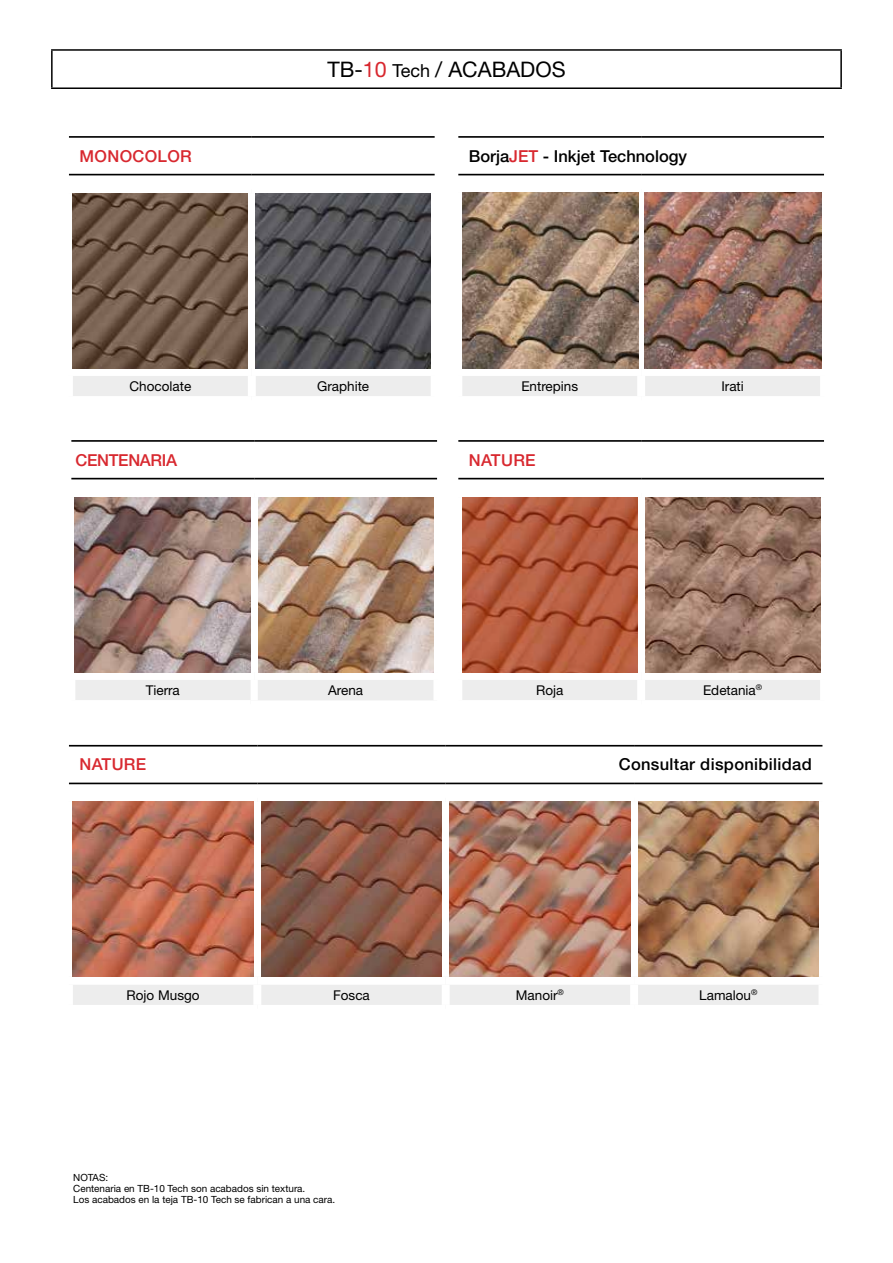
<style>
.page{position:relative;width:893px;height:1263px;background:#fff}
.page>*{position:absolute;margin:0;border:0;box-sizing:border-box;transform-origin:0 0}
.t1{font:21.45px "Helvetica Neue LT Std";color:#000}
.t2{font:500 16.5px "Helvetica Neue LT Std";letter-spacing:.01em;color:#000}
.t3{font:500 16.5px "Helvetica Neue LT Std";letter-spacing:.02em;color:#d8282f}
.t4{font:500 16.5px "Helvetica Neue LT Std";letter-spacing:-.02em;color:#d8282f}
.t5{font:13.5px "Helvetica Neue LT Std";color:#000}
.t6{font:9.9px/10.6px "Helvetica Neue LT Std";color:#000}
.s1{color:#d8282f}
.s2{font-size:18px}
</style>
<div class="page">
<hr style="left:51px;top:49px;width:791px;height:2px;background:#000">
<hr style="left:51px;top:51px;width:2px;height:36px;background:#000">
<hr style="left:840px;top:51px;width:2px;height:36px;background:#000">
<hr style="left:51px;top:87px;width:791px;height:2px;background:#000">
<div style="left:73px;top:376px;width:358px;height:20px;background:#ededed"></div>
<div style="left:248px;top:376px;width:8px;height:20px;background:#fff"></div>
<hr style="left:69px;top:136px;width:183px;height:2px;background:#000">
<hr style="left:252px;top:136px;width:183px;height:2px;background:#000">
<hr style="left:69px;top:174px;width:183px;height:1px;background:#000">
<hr style="left:252px;top:174px;width:183px;height:1px;background:#000">
<img style="left:73px;top:193px;width:175px;height:175px">
<img style="left:256px;top:193px;width:175px;height:175px">
<div style="left:75px;top:680px;width:358px;height:20px;background:#ededed"></div>
<div style="left:251px;top:680px;width:7px;height:20px;background:#fff"></div>
<hr style="left:71px;top:440px;width:183px;height:2px;background:#000">
<hr style="left:254px;top:440px;width:183px;height:2px;background:#000">
<hr style="left:71px;top:478px;width:183px;height:1px;background:#000">
<hr style="left:254px;top:478px;width:183px;height:1px;background:#000">
<img style="left:74px;top:497px;width:176px;height:175px">
<img style="left:258px;top:497px;width:175px;height:175px">
<div style="left:462px;top:376px;width:358px;height:20px;background:#ededed"></div>
<div style="left:637px;top:376px;width:8px;height:20px;background:#fff"></div>
<hr style="left:458px;top:136px;width:183px;height:2px;background:#000">
<hr style="left:641px;top:136px;width:183px;height:2px;background:#000">
<hr style="left:458px;top:174px;width:183px;height:1px;background:#000">
<hr style="left:641px;top:174px;width:183px;height:1px;background:#000">
<img style="left:462px;top:192px;width:176px;height:176px">
<img style="left:644px;top:192px;width:177px;height:176px">
<div style="left:462px;top:680px;width:358px;height:20px;background:#ededed"></div>
<div style="left:637px;top:680px;width:8px;height:20px;background:#fff"></div>
<hr style="left:458px;top:440px;width:183px;height:2px;background:#000">
<hr style="left:641px;top:440px;width:183px;height:2px;background:#000">
<hr style="left:458px;top:478px;width:183px;height:1px;background:#000">
<hr style="left:641px;top:478px;width:183px;height:1px;background:#000">
<img style="left:462px;top:497px;width:175px;height:175px">
<img style="left:645px;top:497px;width:175px;height:175px">
<div style="left:73px;top:985px;width:745px;height:20px;background:#ededed"></div>
<div style="left:253px;top:985px;width:8px;height:20px;background:#fff"></div>
<div style="left:442px;top:985px;width:8px;height:20px;background:#fff"></div>
<div style="left:630px;top:985px;width:8px;height:20px;background:#fff"></div>
<hr style="left:69px;top:745px;width:188px;height:1px;background:#000">
<hr style="left:257px;top:745px;width:189px;height:1px;background:#000">
<hr style="left:446px;top:745px;width:188px;height:1px;background:#000">
<hr style="left:634px;top:745px;width:188px;height:1px;background:#000">
<hr style="left:69px;top:783px;width:188px;height:1px;background:#000">
<hr style="left:257px;top:783px;width:189px;height:1px;background:#000">
<hr style="left:446px;top:783px;width:188px;height:1px;background:#000">
<hr style="left:634px;top:783px;width:188px;height:1px;background:#000">
<img style="left:73px;top:802px;width:180px;height:175px">
<img style="left:261px;top:802px;width:181px;height:175px">
<img style="left:450px;top:802px;width:180px;height:175px">
<img style="left:638px;top:802px;width:180px;height:175px">
<h2 class="t3" style="left:80px;top:146px;width:114px">MONOCOLOR</h2>
<h1 class="t1" style="left:327px;top:56px;width:240px">TB-<span class="s1">10</span> <span class="s2">Tech</span> / ACABADOS</h1>
<h2 class="t2" style="left:469px;top:146px;width:220px">Borja<span class="s1">JET</span> - Inkjet Technology</h2>
<h3 class="t5" style="left:129px;top:378px;width:63px">Chocolate</h3>
<h3 class="t5" style="left:317px;top:378px;width:54px">Graphite</h3>
<h3 class="t5" style="left:521px;top:378px;width:58px">Entrepins</h3>
<h3 class="t5" style="left:721px;top:378px;width:24px">Irati</h3>
<h2 class="t4" style="left:76px;top:450px;width:103px">CENTENARIA</h2>
<h2 class="t3" style="left:469px;top:450px;width:68px">NATURE</h2>
<h3 class="t5" style="left:146px;top:682px;width:36px">Tierra</h3>
<h3 class="t5" style="left:328px;top:682px;width:37px">Arena</h3>
<h3 class="t5" style="left:536px;top:682px;width:29px">Roja</h3>
<h3 class="t5" style="left:703px;top:682px;width:61px">Edetania<sup>®</sup></h3>
<h2 class="t3" style="left:80px;top:755px;width:68px">NATURE</h2>
<h2 class="t2" style="left:619px;top:755px;width:195px">Consultar disponibilidad</h2>
<h3 class="t5" style="left:127px;top:987px;width:75px">Rojo Musgo</h3>
<h3 class="t5" style="left:333px;top:987px;width:38px">Fosca</h3>
<h3 class="t5" style="left:516px;top:987px;width:50px">Manoir<sup>®</sup></h3>
<h3 class="t5" style="left:699px;top:987px;width:60px">Lamalou<sup>®</sup></h3>
<p class="t6" style="left:73px;top:1172px;width:264px">NOTAS:<br>Centenaria en TB-10 Tech son acabados sin textura.<br>Los acabados en la teja TB-10 Tech se fabrican a una cara.</p>
</div>
